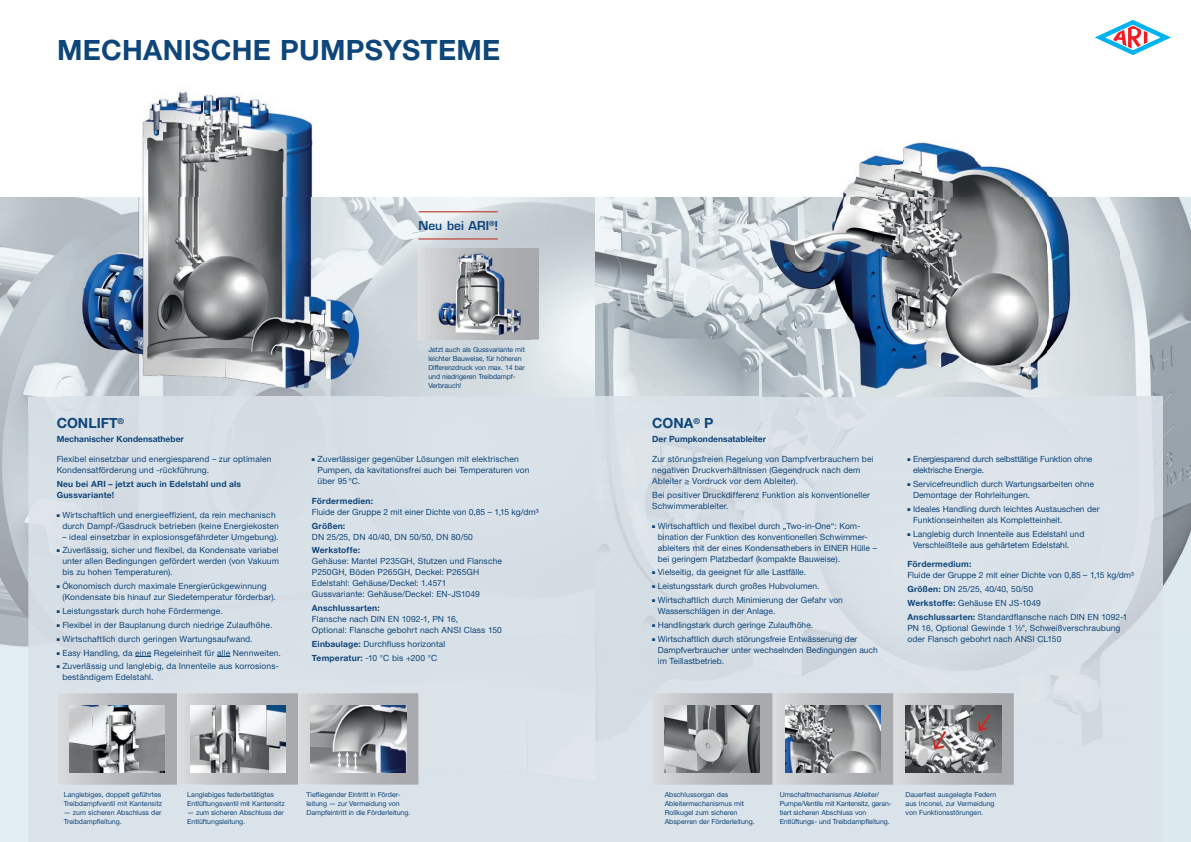
<style>
.page{position:relative;width:1191px;height:842px;background:#fff}
.page>*{position:absolute;margin:0;border:0;box-sizing:border-box;transform-origin:0 0}
.t1{font:700 28px "Helvetica Neue LT Pro";letter-spacing:.01em;color:#0f467a}
.t2{font:700 14px "Helvetica Neue LT Pro";color:#0f467a}
.t3{font:600 12px "Eurostile LT Std";color:#0f467a}
.t4{font:8.5px/11px "Helvetica Neue LT Pro";letter-spacing:.01em;color:#0f467a}
.t5{font:700 8.5px/11px "Helvetica Neue LT Pro";letter-spacing:.02em;color:#0f467a}
.t6{font:8.5px/11px "Helvetica Neue LT Pro";letter-spacing:-.02em;color:#0f467a}
.t7{font:700 8.5px "Helvetica Neue LT Pro";color:#0f467a}
.t8{font:7px/9px "Helvetica Neue LT Pro";color:#0f467a}
.s1{font-weight:700}
</style>
<div class="page">
<img style="left:0;top:197px;width:62px;height:214px">
<img style="left:383px;top:197px;width:212px;height:71px">
<img style="left:0;top:411px;width:28px;height:431px">
<img style="left:595px;top:197px;width:140px;height:200px">
<img style="left:735px;top:197px;width:25px;height:143px">
<img style="left:1083px;top:197px;width:108px;height:179px">
<img style="left:735px;top:340px;width:35px;height:57px">
<img style="left:770px;top:396px;width:280px;height:1px">
<img style="left:1121px;top:376px;width:70px;height:36px">
<img style="left:1162px;top:412px;width:29px;height:430px">
<div style="left:950px;top:671px;width:212px;height:34px;background:#dbe3ea"></div>
<img style="left:1013px;top:705px;width:149px;height:68px">
<svg style="left:652px;top:693px;width:361px;height:92px;background:#abacae"></svg>
<svg style="left:57px;top:693px;width:361px;height:92px;background:#bdbec1"></svg>
<img style="left:69px;top:705px;width:95px;height:67px">
<img style="left:190px;top:705px;width:95px;height:67px">
<img style="left:310px;top:705px;width:96px;height:68px">
<img style="left:664px;top:705px;width:96px;height:68px">
<img style="left:785px;top:705px;width:95px;height:68px">
<img style="left:62px;top:91px;width:321px;height:310px">
<img style="left:760px;top:142px;width:323px;height:254px">
<svg style="left:418px;top:248px;width:121px;height:92px;background:#bfc0c3"></svg>
<img style="left:426px;top:247px;width:104px;height:95px">
<svg style="left:1094px;top:20px;width:77px;height:35px"></svg>
<svg style="left:135px;top:656px;width:16px;height:1px"></svg>
<svg style="left:217px;top:656px;width:13px;height:1px"></svg>
<hr style="left:418px;top:211px;width:79px;height:1px;background:#c13c32">
<hr style="left:418px;top:238px;width:80px;height:2px;background:#c13c32">
<h1 class="t1" style="left:57px;top:32px;width:445px">MECHANISCHE PUMPSYSTEME</h1>
<h3 class="t3" style="left:418px;top:218px;width:81px">Neu bei ARI<sup>®</sup>!</h3>
<h2 class="t2" style="left:57px;top:414px;width:69px">CONLIFT<sup>®</sup></h2>
<p class="t7" style="left:57px;top:434px;width:129px">Mechanischer Kondensatheber</p>
<p class="t4" style="left:57px;top:454px;width:216px">Flexibel einsetzbar und energiesparend – zur optimalen<br>Kondensatförderung und -rückführung.</p>
<p class="t5" style="left:57px;top:478px;width:186px">Neu bei ARI – jetzt auch in Edelstahl und als<br>Gussvariante!</p>
<p class="t4" style="left:62px;top:509px;width:218px;text-indent:-6px">■ Wirtschaftlich und energieeffizient, da rein mechanisch durch Dampf-/Gasdruck betrieben (keine Energiekosten</p>
<p class="t4" style="left:62px;top:531px;width:218px">– ideal einsetzbar in explosionsgefährdeter Umgebung).</p>
<p class="t4" style="left:62px;top:545px;width:218px;text-align:justify;text-indent:-6px">■ Zuverlässig, sicher und flexibel, da Kondensate variabel unter allen Bedingungen gefördert werden (von Vakuum bis zu hohen Temperaturen).</p>
<p class="t4" style="left:62px;top:581px;width:215px;text-indent:-6px">■ Ökonomisch durch maximale Energierückgewinnung (Kondensate bis hinauf zur Siedetemperatur förderbar).</p>
<p class="t4" style="left:57px;top:605px;width:168px">■ Leistungsstark durch hohe Fördermenge.</p>
<p class="t4" style="left:57px;top:619px;width:217px">■ Flexibel in der Bauplanung durch niedrige Zulaufhöhe.</p>
<p class="t4" style="left:57px;top:633px;width:197px">■ Wirtschaftlich durch geringen Wartungsaufwand.</p>
<p class="t4" style="left:57px;top:647px;width:226px">■ Easy Handling, da eine Regeleinheit für alle Nennweiten.</p>
<p class="t4" style="left:62px;top:661px;width:218px;text-indent:-6px">■ Zuverlässig und langlebig, da Innenteile aus korrosions&shy;beständigem Edelstahl.</p>
<p class="t8" style="left:428px;top:345px;width:98px">Jetzt auch als Gussvariante mit leichter Bauweise, für höheren<br>Differenzdruck von max. 14 bar und niedrigeren Treibdampf-<br>Verbrauch!</p>
<p class="t4" style="left:317px;top:454px;width:213px;text-indent:-6px">■ Zuverlässiger gegenüber Lösungen mit elektrischen<br>Pumpen, da kavitationsfrei auch bei Temperaturen von über 95 °C.</p>
<p class="t5" style="left:312px;top:495px;width:63px">Fördermedien:</p>
<p class="t4" style="left:312px;top:506px;width:228px">Fluide der Gruppe 2 mit einer Dichte von 0,85 – 1,15 kg/dm³</p>
<p class="t5" style="left:312px;top:520px;width:35px">Größen:</p>
<p class="t4" style="left:312px;top:531px;width:163px">DN 25/25, DN 40/40, DN 50/50, DN 80/50</p>
<p class="t5" style="left:312px;top:545px;width:50px">Werkstoffe:</p>
<p class="t4" style="left:312px;top:556px;width:192px">Gehäuse: Mantel P235GH, Stutzen und Flansche P250GH, Böden P265GH, Deckel: P265GH Edelstahl: Gehäuse/Deckel: 1.4571<br>Gussvariante: Gehäuse/Deckel: EN-JS1049</p>
<p class="t5" style="left:312px;top:602px;width:69px">Anschlussarten:</p>
<p class="t4" style="left:312px;top:614px;width:191px">Flansche nach DIN EN 1092-1, PN 16,<br>Optional: Flansche gebohrt nach ANSI Class 150</p>
<p class="t4" style="left:312px;top:637px;width:135px;line-height:13.8px"><span class="s1">Einbaulage:</span> Durchfluss horizontal<br><span class="s1">Temperatur:</span> -10 °C bis +200 °C</p>
<p class="t8" style="left:64px;top:789px;width:100px">Langlebiges, doppelt geführtes<br>Treibdampfventil mit Kantensitz</p>
<p class="t8" style="left:64px;top:807px;width:99px">— zum sicheren Abschluss der<br>Treibdampfleitung.</p>
<p class="t8" style="left:187px;top:789px;width:99px">Langlebiges federbetätigtes<br>Entlüftungsventil mit Kantensitz</p>
<p class="t8" style="left:187px;top:807px;width:98px">— zum sicheren Abschluss der<br>Entlüftungsleitung.</p>
<p class="t8" style="left:306px;top:789px;width:105px">Tiefliegender Eintritt in Förder&shy;leitung — zur Vermeidung von<br>Dampfeintritt in die Förderleitung.</p>
<h2 class="t2" style="left:652px;top:414px;width:63px">CONA<sup>®</sup> P</h2>
<p class="t7" style="left:652px;top:434px;width:115px">Der Pumpkondensatableiter</p>
<p class="t4" style="left:652px;top:454px;width:223px">Zur störungsfreien Regelung von Dampfverbrauchern bei negativen Druckverhältnissen (Gegendruck nach dem<br>Ableiter ≥ Vordruck vor dem Ableiter).</p>
<p class="t4" style="left:652px;top:489px;width:219px">Bei positiver Druckdifferenz Funktion als konventioneller<br>Schwimmerableiter.</p>
<p class="t4" style="left:658px;top:520px;width:221px;text-indent:-6px">■ Wirtschaftlich und flexibel durch „Two-in-One“: Kom&shy;bination der Funktion des konventionellen Schwimmer&shy;ableiters mit der eines Kondensathebers in EINER Hülle – bei geringem Platzbedarf (kompakte Bauweise).</p>
<p class="t4" style="left:652px;top:567px;width:155px">■ Vielseitig, da geeignet für alle Lastfälle.</p>
<p class="t4" style="left:652px;top:581px;width:169px">■ Leistungsstark durch großes Hubvolumen.</p>
<p class="t4" style="left:658px;top:594px;width:187px;text-indent:-6px">■ Wirtschaftlich durch Minimierung der Gefahr von<br>Wasserschlägen in der Anlage.</p>
<p class="t4" style="left:652px;top:619px;width:162px">■ Handlingstark durch geringe Zulaufhöhe.</p>
<p class="t4" style="left:658px;top:633px;width:221px;text-indent:-6px">■ Wirtschaftlich durch störungsfreie Entwässerung der<br>Dampfverbraucher unter wechselnden Bedingungen auch im Teillastbetrieb.</p>
<p class="t6" style="left:913px;top:454px;width:181px;text-indent:-6px">■ Energiesparend durch selbsttätige Funktion ohne elektrische Energie.</p>
<p class="t4" style="left:913px;top:478px;width:182px;text-indent:-6px">■ Servicefreundlich durch Wartungsarbeiten ohne<br>Demontage der Rohrleitungen.</p>
<p class="t4" style="left:913px;top:503px;width:188px;text-indent:-6px">■ Ideales Handling durch leichtes Austauschen der<br>Funktionseinheiten als Kompletteinheit.</p>
<p class="t4" style="left:913px;top:528px;width:173px;text-indent:-6px">■ Langlebig durch Innenteile aus Edelstahl und<br>Verschleißteile aus gehärtetem Edelstahl.</p>
<p class="t5" style="left:907px;top:558px;width:65px">Fördermedium:</p>
<p class="t4" style="left:907px;top:568px;width:228px;line-height:13.8px">Fluide der Gruppe 2 mit einer Dichte von 0,85 – 1,15 kg/dm³<br><span class="s1">Größen:</span> DN 25/25, 40/40, 50/50<br><span class="s1">Werkstoffe:</span> Gehäuse EN JS-1049<br><span class="s1">Anschlussarten:</span> Standardflansche nach DIN EN 1092-1</p>
<p class="t4" style="left:907px;top:622px;width:215px">PN 16, Optional Gewinde 1 ½", Schweißverschraubung oder Flansch gebohrt nach ANSI CL150</p>
<p class="t8" style="left:664px;top:790px;width:92px">Abschlussorgan des<br>Ableitermechanismus mit<br>Rollkugel zum sicheren<br>Absperren der Förderleitung.</p>
<p class="t8" style="left:779px;top:790px;width:113px">Umschaltmechanismus Ableiter/ Pumpe/Ventile mit Kantensitz, garan&shy;tiert sicheren Abschluss von Entlüftungs- und Treibdampfleitung.</p>
<p class="t8" style="left:905px;top:790px;width:92px">Dauerfest ausgelegte Federn aus Inconel, zur Vermeidung von Funktionsstörungen.</p>
</div>
